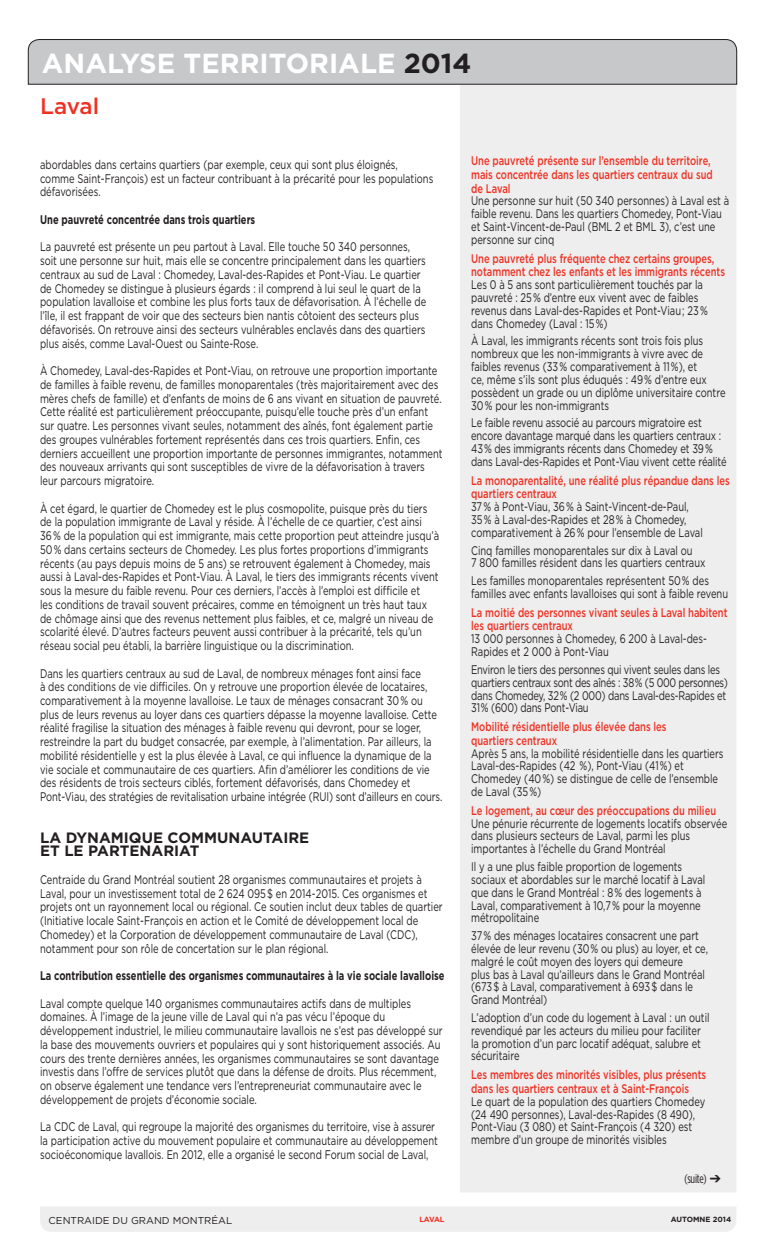
<style>
.page{position:relative;width:765px;height:1260px;background:#fff}
.page>*{position:absolute;margin:0;border:0;box-sizing:border-box;transform-origin:0 0}
.t1{font:700 27.5px "Gotham HTF";color:#fff}
.t2{font:500 22.5px "Gotham HTF";letter-spacing:-.01em;color:#ef3122}
.t3{font:700 15px "Gotham HTF";color:#231f20}
.t4{font:12.5px/13.8px "Gotham HTF";color:#231f20;scale:.75 1}
.t5{font:500 12.5px/13.8px "Gotham HTF";color:#ef3122;scale:.75 1}
.t6{font:12.5px/12.9px "Gotham HTF";letter-spacing:-.02em;color:#231f20;scale:.75 1}
.t7{font:700 12.5px "Gotham HTF";color:#231f20;scale:.75 1}
.t8{font:condensed 12.5px "Gotham HTF";letter-spacing:-.02em;color:#231f20}
.t9{font:10px "Gotham HTF";color:#231f20}
.t10{font:700 7.5px "Gotham HTF";color:#231f20}
.t11{font:700 7.5px "Gotham HTF";color:#ef3122}
.s1{color:#231f20}
</style>
<div class="page">
<div style="left:40px;top:1206px;width:696px;height:26px;background:#eeeeef"></div>
<div style="left:460px;top:85px;width:276px;height:1107px;background:#eeeeef"></div>
<div style="left:28px;top:39px;width:709px;height:46px;background:#c7c8ca"></div>
<h1 class="t1" style="left:42px;top:48px;width:431px">Analyse territoriale <span class="s1">2014</span></h1>
<h2 class="t2" style="left:40px;top:93px;width:61px">Laval</h2>
<p class="t4" style="left:40px;top:157px;width:526px">abordables dans certains quartiers (par exemple, ceux qui sont plus éloignés, comme Saint-François) est un facteur contribuant à la précarité pour les populations défavorisées.</p>
<p class="t7" style="left:40px;top:212px;width:288px">Une pauvreté concentrée dans trois quartiers</p>
<p class="t4" style="left:40px;top:240px;width:516px">La pauvreté est présente un peu partout à Laval. Elle touche 50 340 personnes, soit une personne sur huit, mais elle se concentre principalement dans les quartiers centraux au sud de Laval : Chomedey, Laval-des-Rapides et Pont-Viau. Le quartier de Chomedey se distingue à plusieurs égards : il comprend à lui seul le quart de la population lavalloise et combine les plus forts taux de défavorisation. À l’échelle de l’île, il est frappant de voir que des secteurs bien nantis côtoient des secteurs plus défavorisés. On retrouve ainsi des secteurs vulnérables enclavés dans des quartiers plus aisés, comme Laval-Ouest ou Sainte-Rose.</p>
<p class="t4" style="left:40px;top:364px;width:538px">À Chomedey, Laval-des-Rapides et Pont-Viau, on retrouve une proportion importante de familles à faible revenu, de familles monoparentales (très majoritairement avec des mères chefs de famille) et d’enfants de moins de 6 ans vivant en situation de pauvreté.<br>Cette réalité est particulièrement préoccupante, puisqu’elle touche près d’un enfant sur quatre. Les personnes vivant seules, notamment des aînés, font également partie des groupes vulnérables fortement représentés dans ces trois quartiers. Enfin, ces derniers accueillent une proportion importante de personnes immigrantes, notamment des nouveaux arrivants qui sont susceptibles de vivre de la défavorisation à travers leur parcours migratoire.</p>
<p class="t4" style="left:40px;top:501px;width:534px">À cet égard, le quartier de Chomedey est le plus cosmopolite, puisque près du tiers de la population immigrante de Laval y réside. À l’échelle de ce quartier, c’est ainsi 36% de la population qui est immigrante, mais cette proportion peut atteindre jusqu’à 50% dans certains secteurs de Chomedey. Les plus fortes proportions d’immigrants récents (au pays depuis moins de 5 ans) se retrouvent également à Chomedey, mais aussi à Laval-des-Rapides et Pont-Viau. À Laval, le tiers des immigrants récents vivent sous la mesure du faible revenu. Pour ces derniers, l’accès à l’emploi est difficile et<br>les conditions de travail souvent précaires, comme en témoignent un très haut taux de chômage ainsi que des revenus nettement plus faibles, et ce, malgré un niveau de scolarité élevé. D’autres facteurs peuvent aussi contribuer à la précarité, tels qu’un réseau social peu établi, la barrière linguistique ou la discrimination.</p>
<p class="t4" style="left:40px;top:666px;width:538px">Dans les quartiers centraux au sud de Laval, de nombreux ménages font ainsi face<br>à des conditions de vie difficiles. On y retrouve une proportion élevée de locataires, comparativement à la moyenne lavalloise. Le taux de ménages consacrant 30% ou plus de leurs revenus au loyer dans ces quartiers dépasse la moyenne lavalloise. Cette réalité fragilise la situation des ménages à faible revenu qui devront, pour se loger, restreindre la part du budget consacrée, par exemple, à l’alimentation. Par ailleurs, la mobilité résidentielle y est la plus élevée à Laval, ce qui influence la dynamique de la vie sociale et communautaire de ces quartiers. Afin d’améliorer les conditions de vie des résidents de trois secteurs ciblés, fortement défavorisés, dans Chomedey et Pont-Viau, des stratégies de revitalisation urbaine intégrée (RUI ) sont d’ailleurs en cours.</p>
<p class="t3" style="left:40px;top:829px;width:152px">LA DYNAMI QUE COMM</p>
<p class="t3" style="left:217px;top:829px;width:76px">UNAUTAIRE</p>
<p class="t3" style="left:40px;top:842px;width:80px">ET LE PARTEN</p>
<p class="t3" style="left:151px;top:842px;width:48px">ARIAT</p>
<p class="t4" style="left:40px;top:872px;width:538px">Centraide du Grand Montréal soutient 28 organismes communautaires et projets à Laval, pour un investissement total de 2 624 095$ en 2014-2015. Ces organismes et projets ont un rayonnement local ou régional. Ce soutien inclut deux tables de quartier (I nitiative locale Saint-François en action et le Comité de développement local de Chomedey) et la Corporation de développement communautaire de Laval (CDC), notamment pour son rôle de concertation sur le plan régional.</p>
<p class="t7" style="left:40px;top:968px;width:541px">La contribution essentielle des organismes communautaires à la vie sociale lavalloise</p>
<p class="t4" style="left:40px;top:996px;width:538px">Laval compte quelque 140 organismes communautaires actifs dans de multiples domaines. À l’image de la jeune ville de Laval qui n’a pas vécu l’époque du développement industriel, le milieu communautaire lavallois ne s’est pas développé sur la base des mouvements ouvriers et populaires qui y sont historiquement associés. Au cours des trente dernières années, les organismes communautaires se sont davantage investis dans l’offre de services plutôt que dans la défense de droits. Plus récemment, on observe également une tendance vers l’entrepreneuriat communautaire avec le développement de projets d’économie sociale.</p>
<p class="t4" style="left:40px;top:1120px;width:532px">La CDC de Laval, qui regroupe la majorité des organismes du territoire, vise à assurer la participation active du mouvement populaire et communautaire au développement socioéconomique lavallois. En 2012, elle a organisé le second Forum social de Laval,</p>
<p class="t9" style="left:49px;top:1215px;width:182px">Centraide du Grand Montréal</p>
<p class="t11" style="left:419px;top:1215px;width:27px">Laval</p>
<p class="t5" style="left:471px;top:154px;width:324px">Une pauvreté présente sur l’ensemble du territoire, mais concentrée dans les quartiers centraux du sud de Laval</p>
<p class="t4" style="left:471px;top:194px;width:346px;line-height:12.8px">Une personne sur huit (50 340 personnes) à Laval est à faible revenu. Dans les quartiers Chomedey, Pont-Viau et Saint-Vincent-de-Paul (BML 2 et BML 3), c’est une personne sur cinq</p>
<p class="t5" style="left:471px;top:251px;width:340px">Une pauvreté plus fréquente chez certains groupes, notamment chez les enfants et les immigrants récents</p>
<p class="t4" style="left:471px;top:278px;width:317px;line-height:12.8px">Les 0 à 5 ans sont particulièrement touchés par la pauvreté : 25% d’entre eux vivent avec de faibles revenus dans Laval-des-Rapides et Pont-Viau; 23% dans Chomedey (Laval : 15%)</p>
<p class="t4" style="left:471px;top:334px;width:341px;line-height:12.8px">À Laval, les immigrants récents sont trois fois plus nombreux que les non-immigrants à vivre avec de faibles revenus (33% comparativement à 11%), et<br>ce, même s’ils sont plus éduqués : 49% d’entre eux possèdent un grade ou un diplôme universitaire contre 30% pour les non-immigrants</p>
<p class="t4" style="left:471px;top:416px;width:342px;line-height:12.8px">Le faible revenu associé au parcours migratoire est encore davantage marqué dans les quartiers centraux :<br>43% des immigrants récents dans Chomedey et 39% dans Laval-des-Rapides et Pont-Viau vivent cette réalité</p>
<p class="t5" style="left:471px;top:473px;width:346px">La monoparentalité, une réalité plus répandue dans les quartiers centraux</p>
<p class="t4" style="left:471px;top:500px;width:310px;line-height:12.8px">37% à Pont-Viau, 36% à Saint-Vincent-de-Paul,<br>35% à Laval-des-Rapides et 28% à Chomedey, comparativement à 26% pour l’ensemble de Laval</p>
<p class="t4" style="left:471px;top:544px;width:314px;line-height:12.8px">Cinq familles monoparentales sur dix à Laval ou<br>7 800 familles résident dans les quartiers centraux</p>
<p class="t4" style="left:471px;top:574px;width:344px;line-height:12.9px">Les familles monoparentales représentent 50% des familles avec enfants lavalloises qui sont à faible revenu</p>
<p class="t5" style="left:471px;top:605px;width:343px">La moitié des personnes vivant seules à Laval habitent les quartiers centraux</p>
<p class="t4" style="left:471px;top:632px;width:316px;line-height:12.8px">13 000 personnes à Chomedey, 6 200 à Laval-des-<br>Rapides et 2 000 à Pont-Viau</p>
<p class="t6" style="left:471px;top:663px;width:344px">Environ le tiers des personnes qui vivent seules dans les quartiers centraux sont des aînés : 38% (5 000 personnes) dans Chomedey, 32% (2 000) dans Laval-des-Rapides et 31% (600) dans Pont-Viau</p>
<p class="t5" style="left:471px;top:720px;width:262px">Mobilité résidentielle plus élevée dans les quartiers centraux</p>
<p class="t4" style="left:471px;top:747px;width:338px;line-height:12.9px">Après 5 ans, la mobilité résidentielle dans les quartiers Laval-des-Rapides (42 %), Pont-Viau (41%) et Chomedey (40%) se distingue de celle de l’ensemble de Laval (35%)</p>
<p class="t5" style="left:471px;top:803px;width:328px">Le logement, au cœur des préoccupations du milieu</p>
<p class="t4" style="left:471px;top:817px;width:343px;line-height:12.9px">Une pénurie récurrente de logements locatifs observée dans plusieurs secteurs de Laval, parmi les plus importantes à l’échelle du Grand Montréal</p>
<p class="t4" style="left:471px;top:860px;width:314px;line-height:12.9px">I l y a une plus faible proportion de logements sociaux et abordables sur le marché locatif à Laval que dans le Grand Montréal : 8% des logements à Laval, comparativement à 10,7% pour la moyenne métropolitaine</p>
<p class="t4" style="left:471px;top:929px;width:317px;line-height:12.9px">37% des ménages locataires consacrent une part élevée de leur revenu (30% ou plus) au loyer, et ce, malgré le coût moyen des loyers qui demeure<br>plus bas à Laval qu’ailleurs dans le Grand Montréal (673$ à Laval, comparativement à 693$ dans le Grand Montréal)</p>
<p class="t4" style="left:471px;top:1011px;width:319px;line-height:12.9px">L’adoption d’un code du logement à Laval : un outil revendiqué par les acteurs du milieu pour faciliter la promotion d’un parc locatif adéquat, salubre et sécuritaire</p>
<p class="t5" style="left:471px;top:1068px;width:315px">Les membres des minorités visibles, plus présents dans les quartiers centraux et à Saint-François</p>
<p class="t4" style="left:471px;top:1095px;width:314px;line-height:12.9px">Le quart de la population des quartiers Chomedey (24 490 personnes), Laval-des-Rapides (8 490), Pont-Viau (3 080) et Saint-François (4 320) est membre d’un groupe de minorités visibles</p>
<p class="t8" style="left:685px;top:1172px;width:38px">(suite) ➔</p>
<p class="t10" style="left:671px;top:1215px;width:62px">automne 2014</p>
</div>
